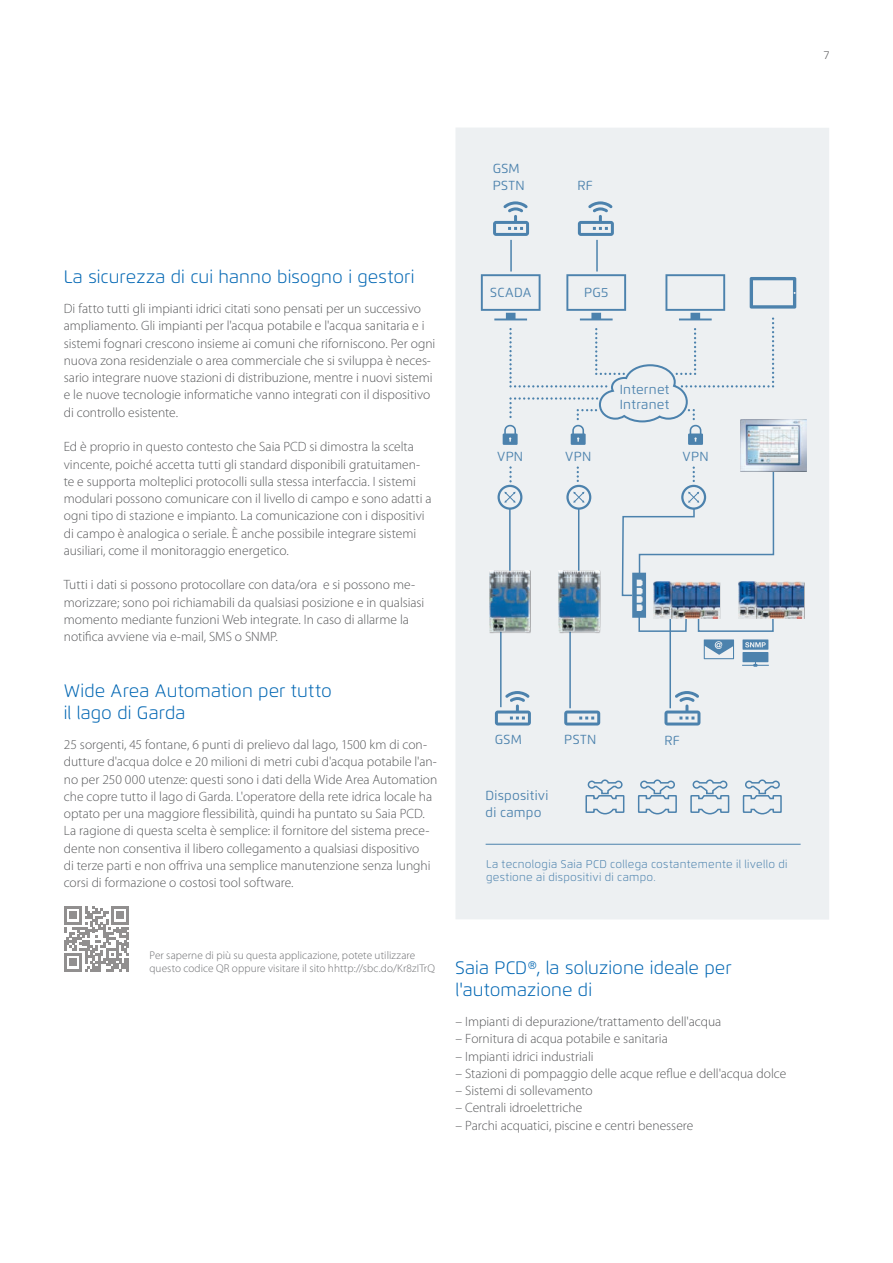
<style>
.page{position:relative;width:893px;height:1263px;background:#fff}
.page>*{position:absolute;margin:0;border:0;box-sizing:border-box;transform-origin:0 0}
.t1{font:300 18px/21.8px "Flexo";letter-spacing:.005em;color:#0166b3}
.t2{font:300 13.5px/17.2px "Myriad Pro";color:#57585a}
.t3{font:13.2px/17.2px "Flexo";letter-spacing:.02em;color:#4c82ad}
.t4{font:300 11.25px/13.5px "Myriad Pro";letter-spacing:.01em;color:#6c6d70}
.t5{font:300 11.25px/13.5px "Flexo";letter-spacing:.025em;color:#4c82ad}
.t6{font:300 11.25px "Flexo";color:#57585a}
</style>
<div class="page">
<div style="left:455px;top:128px;width:374px;height:791px;background:#edf0f2"></div>
<hr style="left:500px;top:609px;width:2px;height:98px;background:#4c82ad">
<hr style="left:669px;top:618px;width:2px;height:90px;background:#4c82ad">
<hr style="left:510px;top:240px;width:2px;height:31px;background:#4c82ad">
<hr style="left:596px;top:240px;width:2px;height:31px;background:#4c82ad">
<hr style="left:569px;top:613px;width:2px;height:95px;background:#4c82ad">
<svg style="left:664px;top:691px;width:36px;height:34px"></svg>
<svg style="left:578px;top:201px;width:36px;height:35px"></svg>
<svg style="left:495px;top:691px;width:36px;height:34px"></svg>
<svg style="left:493px;top:201px;width:36px;height:35px"></svg>
<svg style="left:564px;top:710px;width:36px;height:15px"></svg>
<svg style="left:585px;top:779px;width:40px;height:36px"></svg>
<svg style="left:637px;top:779px;width:40px;height:36px"></svg>
<svg style="left:690px;top:779px;width:40px;height:36px"></svg>
<svg style="left:742px;top:779px;width:40px;height:36px"></svg>
<hr style="left:486px;top:844px;width:315px;height:1px;background:#4c82ad">
<svg style="left:704px;top:639px;width:30px;height:20px"></svg>
<svg style="left:742px;top:639px;width:27px;height:28px"></svg>
<svg style="left:481px;top:274px;width:315px;height:359px"></svg>
<div style="left:738px;top:582px;width:67px;height:37px;background:#231f20;opacity:.35"></div>
<img style="left:738px;top:581px;width:66px;height:37px">
<div style="left:654px;top:582px;width:67px;height:37px;background:#231f20;opacity:.35"></div>
<img style="left:654px;top:581px;width:65px;height:37px">
<div style="left:559px;top:570px;width:41px;height:63px;background:#231f20;opacity:.35"></div>
<img style="left:559px;top:570px;width:40px;height:62px">
<div style="left:490px;top:570px;width:41px;height:63px;background:#231f20;opacity:.35"></div>
<img style="left:490px;top:570px;width:40px;height:62px">
<img style="left:740px;top:419px;width:67px;height:52px">
<img style="left:748px;top:426px;width:50px;height:37px">
<svg style="left:64px;top:906px;width:65px;height:65px"></svg>
<p class="t6" style="left:824px;top:48px;width:7px">7</p>
<p class="t3" style="left:493px;top:160px;width:28px">GSM</p>
<p class="t3" style="left:493px;top:177px;width:34px">PSTN</p>
<p class="t3" style="left:577px;top:177px;width:17px">RF</p>
<h1 class="t1" style="left:64px;top:266px;width:352px">La sicurezza di cui hanno bisogno i gestori</h1>
<p class="t2" style="left:64px;top:300px;width:373px">Di fatto tutti gli impianti idrici citati sono pensati per un successivo ampliamento. Gli impianti per l'acqua potabile e l'acqua sanitaria e i sistemi fognari crescono insieme ai comuni che riforniscono. Per ogni nuova zona residenziale o area commerciale che si sviluppa è neces&shy;sario integrare nuove stazioni di distribuzione, mentre i nuovi sistemi e le nuove tecnologie informatiche vanno integrati con il dispositivo di controllo esistente.</p>
<p class="t2" style="left:64px;top:438px;width:369px">Ed è proprio in questo contesto che Saia PCD si dimostra la scelta vincente, poiché accetta tutti gli standard disponibili gratuitamen&shy;te e supporta molteplici protocolli sulla stessa interfaccia. I sistemi modulari possono comunicare con il livello di campo e sono adatti a ogni tipo di stazione e impianto. La comunicazione con i dispositivi di campo è analogica o seriale. È anche possibile integrare sistemi ausiliari, come il monitoraggio energetico.</p>
<p class="t2" style="left:64px;top:576px;width:362px">Tutti i dati si possono protocollare con data/ora e si possono me&shy;morizzare; sono poi richiamabili da qualsiasi posizione e in qualsiasi momento mediante funzioni Web integrate. In caso di allarme la notifica avviene via e-mail, SMS o SNMP.</p>
<h1 class="t1" style="left:64px;top:680px;width:270px">Wide Area Automation per tutto il lago di Garda</h1>
<p class="t2" style="left:64px;top:736px;width:375px">25 sorgenti, 45 fontane, 6 punti di prelievo dal lago, 1500 km di con&shy;dutture d'acqua dolce e 20 milioni di metri cubi d'acqua potabile l'an&shy;no per 250 000 utenze: questi sono i dati della Wide Area Automation che copre tutto il lago di Garda. L'operatore della rete idrica locale ha optato per una maggiore flessibilità, quindi ha puntato su Saia PCD.<br>La ragione di questa scelta è semplice: il fornitore del sistema prece&shy;dente non consentiva il libero collegamento a qualsiasi dispositivo<br>di terze parti e non offriva una semplice manutenzione senza lunghi corsi di formazione o costosi tool software.</p>
<p class="t3" style="left:490px;top:284px;width:43px">SCADA</p>
<p class="t3" style="left:584px;top:284px;width:26px">PG5</p>
<p class="t3" style="left:620px;top:382px;width:51px;line-height:15px">Internet<br>Intranet</p>
<p class="t3" style="left:497px;top:447px;width:28px">VPN</p>
<p class="t3" style="left:565px;top:447px;width:28px">VPN</p>
<p class="t3" style="left:682px;top:447px;width:28px">VPN</p>
<p class="t3" style="left:495px;top:730px;width:28px">GSM</p>
<p class="t3" style="left:564px;top:731px;width:34px">PSTN</p>
<p class="t3" style="left:664px;top:731px;width:17px">RF</p>
<p class="t3" style="left:486px;top:786px;width:64px">Dispositivi di campo</p>
<p class="t5" style="left:486px;top:857px;width:303px">La tecnologia Saia PCD collega costantemente il livello di gestione ai dispositivi di campo.</p>
<p class="t4" style="left:149px;top:948px;width:287px">Per saperne di più su questa applicazione, potete utilizzare questo codice QR oppure visitare il sito hhttp://sbc.do/Kr8zITrQ</p>
<h1 class="t1" style="left:455px;top:957px;width:278px">Saia PCD®, la soluzione ideale per l'automazione di</h1>
<p class="t2" style="left:455px;top:1013px;width:267px">– Impianti di depurazione/trattamento dell'acqua</p>
<p class="t2" style="left:455px;top:1030px;width:214px">– Fornitura di acqua potabile e sanitaria</p>
<p class="t2" style="left:455px;top:1047px;width:140px">– Impianti idrici industriali</p>
<p class="t2" style="left:455px;top:1064px;width:332px">– Stazioni di pompaggio delle acque reflue e dell'acqua dolce</p>
<p class="t2" style="left:455px;top:1082px;width:139px">– Sistemi di sollevamento</p>
<p class="t2" style="left:455px;top:1099px;width:128px">– Centrali idroelettriche</p>
<p class="t2" style="left:455px;top:1116px;width:239px">– Parchi acquatici, piscine e centri benessere</p>
</div>
